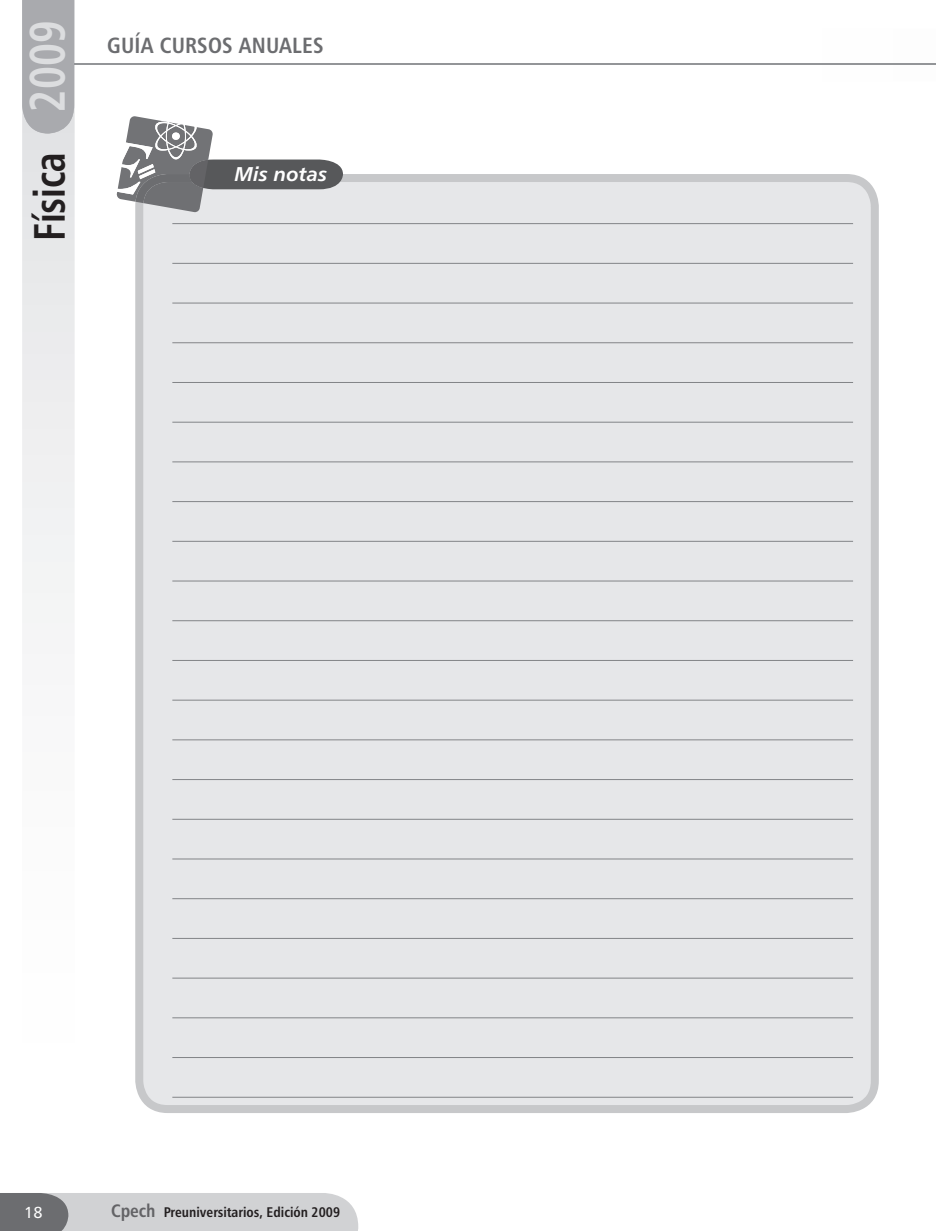
<style>
.page{position:relative;width:936px;height:1231px;background:#fff}
.page>*{position:absolute;margin:0;border:0;box-sizing:border-box;transform-origin:0 0}
.t1{font:44px "Humanist 777 BT Bold Condensed B";color:#231f20;scale:.9 1}
.t2{font:22px "Humanist 777 BT Bold Condensed B";letter-spacing:.01em;color:#6c6d70}
.t3{font:20px "Humanist 777 BT Bold Italic B";color:#fff}
.t4{font:16px "Humanist 777 BT Roman B";color:#fff}
.t5{font:14px "Humanist 777 BT Bold Condensed B";color:#231f20}
.s1{font-size:50px;color:#dcdddf}
.s2{font-size:18px;color:#636366}
</style>
<div class="page">
<svg style="left:0;top:1193px;width:358px;height:37px;background:#bfc0c2"></svg>
<svg style="left:22px;top:0;width:53px;height:623px"></svg>
<div style="left:22px;top:0;width:52px;height:134px;background:#a9aaae"></div>
<svg style="left:755px;top:64px;width:180px;height:1px"></svg>
<hr style="left:74px;top:63px;width:861px;height:1px;background:#939598">
<div style="left:135px;top:174px;width:743px;height:938px;background:#e6e7e9"></div>
<hr style="left:172px;top:223px;width:681px;height:1px;background:#808285">
<hr style="left:172px;top:263px;width:681px;height:1px;background:#808285">
<hr style="left:172px;top:303px;width:681px;height:1px;background:#808285">
<hr style="left:172px;top:342px;width:681px;height:1px;background:#808285">
<hr style="left:172px;top:382px;width:681px;height:1px;background:#808285">
<hr style="left:172px;top:422px;width:681px;height:1px;background:#808285">
<hr style="left:172px;top:461px;width:681px;height:1px;background:#808285">
<hr style="left:172px;top:501px;width:681px;height:1px;background:#808285">
<hr style="left:172px;top:541px;width:681px;height:1px;background:#808285">
<hr style="left:172px;top:580px;width:681px;height:1px;background:#808285">
<hr style="left:172px;top:620px;width:681px;height:1px;background:#808285">
<hr style="left:172px;top:660px;width:681px;height:1px;background:#808285">
<hr style="left:172px;top:699px;width:681px;height:1px;background:#808285">
<hr style="left:172px;top:739px;width:681px;height:1px;background:#808285">
<hr style="left:172px;top:779px;width:681px;height:1px;background:#808285">
<hr style="left:172px;top:818px;width:681px;height:1px;background:#808285">
<hr style="left:172px;top:858px;width:681px;height:1px;background:#808285">
<hr style="left:172px;top:898px;width:681px;height:1px;background:#808285">
<hr style="left:172px;top:937px;width:681px;height:1px;background:#808285">
<hr style="left:172px;top:977px;width:681px;height:1px;background:#808285">
<hr style="left:172px;top:1017px;width:681px;height:1px;background:#808285">
<hr style="left:172px;top:1096px;width:681px;height:1px;background:#808285">
<hr style="left:172px;top:1057px;width:681px;height:1px;background:#808285">
<svg style="left:116px;top:116px;width:227px;height:96px"></svg>
<h1 class="t1" style="left:22px;top:241px;width:247px;rotate:-90deg">Física <span class="s1">2009</span></h1>
<h2 class="t2" style="left:107px;top:32px;width:218px">GUÍA CURSOS ANUALES</h2>
<h3 class="t3" style="left:235px;top:161px;width:94px">Mis notas</h3>
<p class="t4" style="left:24px;top:1202px;width:20px">18</p>
<p class="t5" style="left:111px;top:1203px;width:230px"><span class="s2">Cpech</span> Preuniversitarios, Edición 2009</p>
</div>
